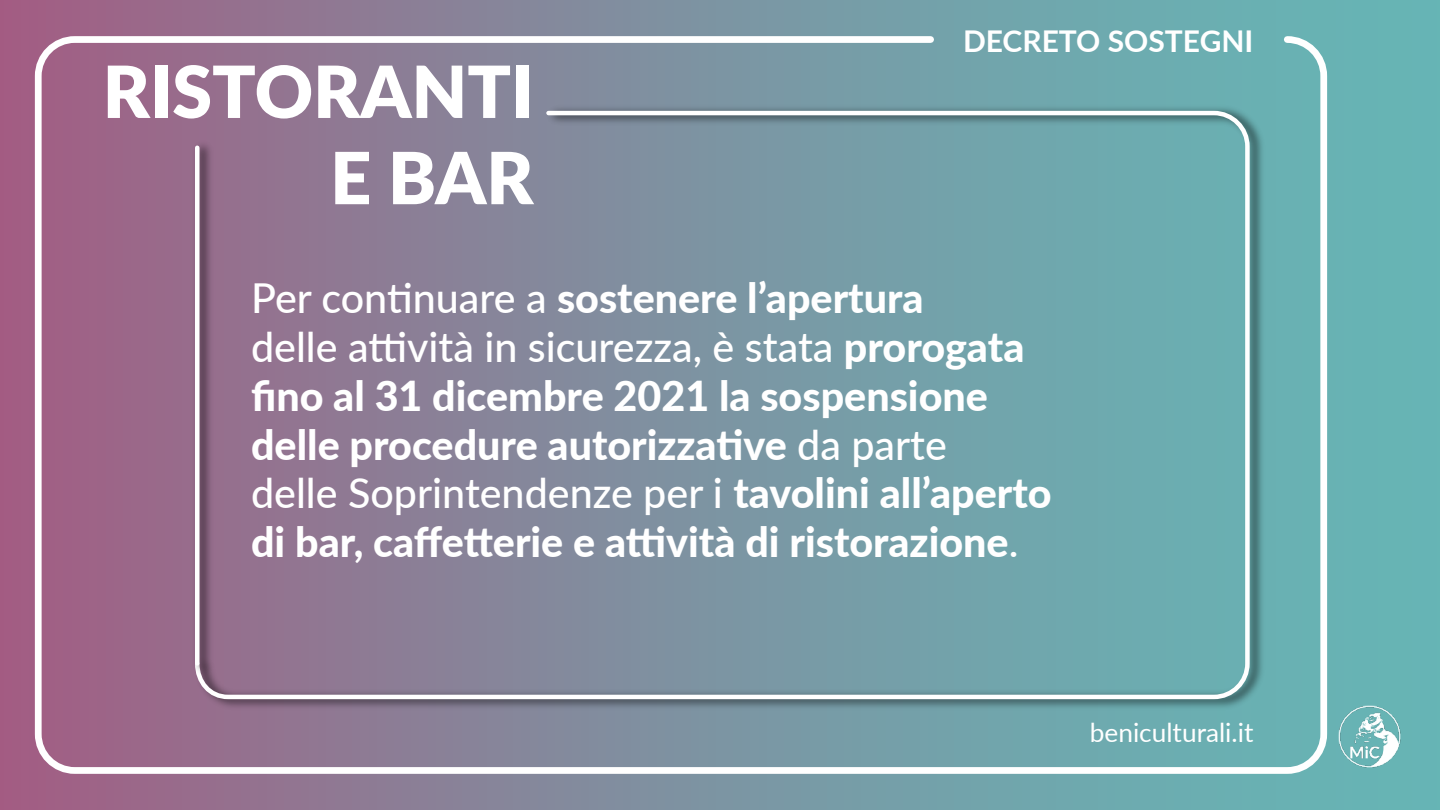
<style>
.page{position:relative;width:1440px;height:810px;background:#fff}
.page>*{position:absolute;margin:0;border:0;box-sizing:border-box;transform-origin:0 0}
.t1{font:900 71.85px/86.2px "Lato";color:#fff;text-align:right}
.t2{font:800 41.25px/48.8px "Lato";color:#fff}
.t3{font:700 30px "Lato";color:#fff}
.t4{font:26.25px "Lato";color:#fff}
.s1{font-weight:500}
</style>
<div class="page">
<img style="left:0;top:0;width:1440px;height:810px">
<h1 class="t1" style="left:103px;top:45px;width:432px">RISTORANTI<br>E BAR</h1>
<p class="t3" style="left:963px;top:19px;width:292px">DECRETO SOSTEGNI</p>
<p class="t2" style="left:251px;top:272px;width:802px"><span class="s1">Per continuare a</span> sostenere l’apertura<br><span class="s1">delle attività in sicurezza, è stata</span> prorogata fino al 31 dicembre 2021 la sospensione delle procedure autorizzative <span class="s1">da parte<br>delle Soprintendenze per i</span> tavolini all’aperto di bar, caffetterie e attività di ristorazione<span class="s1">.</span></p>
<p class="t4" style="left:1090px;top:714px;width:165px">beniculturali.it</p>
</div>
